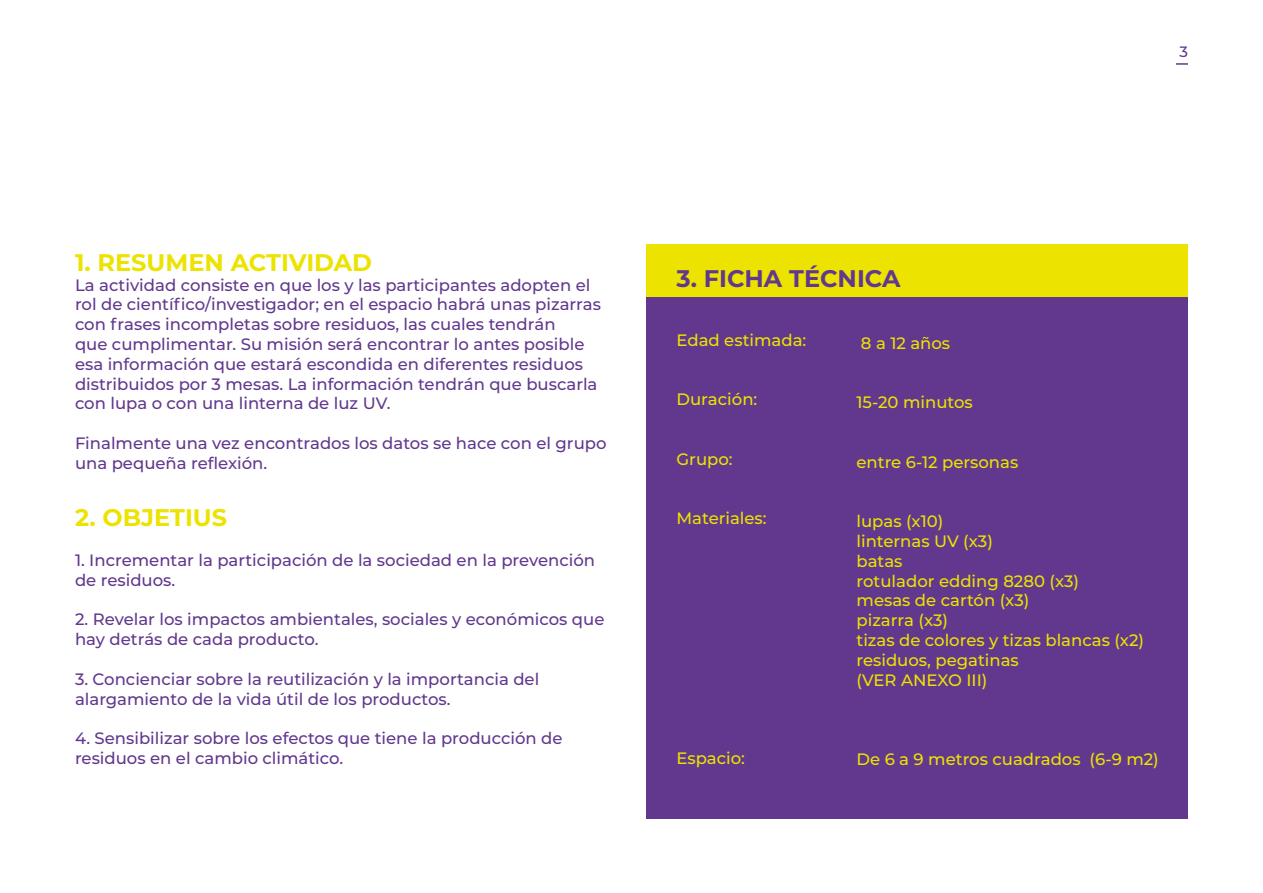
<style>
.page{position:relative;width:1263px;height:893px;background:#fff}
.page>*{position:absolute;margin:0;border:0;box-sizing:border-box;transform-origin:0 0}
.t1{font:700 24px "Montserrat";color:#ece300}
.t2{font:700 24px "Montserrat";color:#61388e}
.t3{font:500 16.5px/19.8px "Montserrat";color:#61388e}
.t4{font:500 16.5px/19.8px "Montserrat";color:#ece300}
.t5{font:500 15px "Montserrat";color:#61388e}
</style>
<div class="page">
<svg style="left:1176px;top:63px;width:12px;height:2px"></svg>
<div style="left:646px;top:244px;width:542px;height:52px;background:#ece300"></div>
<div style="left:646px;top:297px;width:542px;height:521px;background:#61388e"></div>
<p class="t5" style="left:1179px;top:42px;width:10px">3</p>
<h1 class="t1" style="left:75px;top:245px;width:299px">1. RESUMEN ACTIVIDAD</h1>
<p class="t3" style="left:75px;top:274px;width:527px">La actividad consiste en que los y las participantes adopten el rol de científico/investigador; en el espacio habrá unas pizarras con frases incompletas sobre residuos, las cuales tendrán<br>que cumplimentar. Su misión será encontrar lo antes posible esa información que estará escondida en diferentes residuos distribuidos por 3 mesas. La información tendrán que buscarla con lupa o con una linterna de luz UV.</p>
<p class="t3" style="left:75px;top:433px;width:533px">Finalmente una vez encontrados los datos se hace con el grupo una pequeña reflexión.</p>
<h1 class="t1" style="left:75px;top:501px;width:154px">2. OBJETIUS</h1>
<p class="t3" style="left:75px;top:550px;width:522px">1. Incrementar la participación de la sociedad en la prevención de residuos.</p>
<p class="t3" style="left:75px;top:609px;width:531px">2. Revelar los impactos ambientales, sociales y económicos que hay detrás de cada producto.</p>
<p class="t3" style="left:75px;top:668px;width:466px">3. Concienciar sobre la reutilización y la importancia del alargamiento de la vida útil de los productos.</p>
<p class="t3" style="left:75px;top:728px;width:489px">4. Sensibilizar sobre los efectos que tiene la producción de residuos en el cambio climático.</p>
<h1 class="t2" style="left:676px;top:261px;width:226px">3. FICHA TÉCNICA</h1>
<p class="t4" style="left:676px;top:330px;width:131px">Edad estimada:</p>
<p class="t4" style="left:861px;top:332px;width:91px">8 a 12 años</p>
<p class="t4" style="left:676px;top:389px;width:82px">Duración:</p>
<p class="t4" style="left:856px;top:392px;width:118px">15-20 minutos</p>
<p class="t4" style="left:676px;top:448px;width:58px">Grupo:</p>
<p class="t4" style="left:856px;top:451px;width:163px">entre 6-12 personas</p>
<p class="t4" style="left:676px;top:508px;width:92px">Materiales:</p>
<p class="t4" style="left:856px;top:511px;width:289px">lupas (x10)<br>linternas UV (x3)<br>batas<br>rotulador edding 8280 (x3)<br>mesas de cartón (x3)<br>pizarra (x3)<br>tizas de colores y tizas blancas (x2) residuos, pegatinas<br>(VER ANEXO III)</p>
<p class="t4" style="left:676px;top:747px;width:70px">Espacio:</p>
<p class="t4" style="left:856px;top:748px;width:304px">De 6 a 9 metros cuadrados (6-9 m2)</p>
</div>
